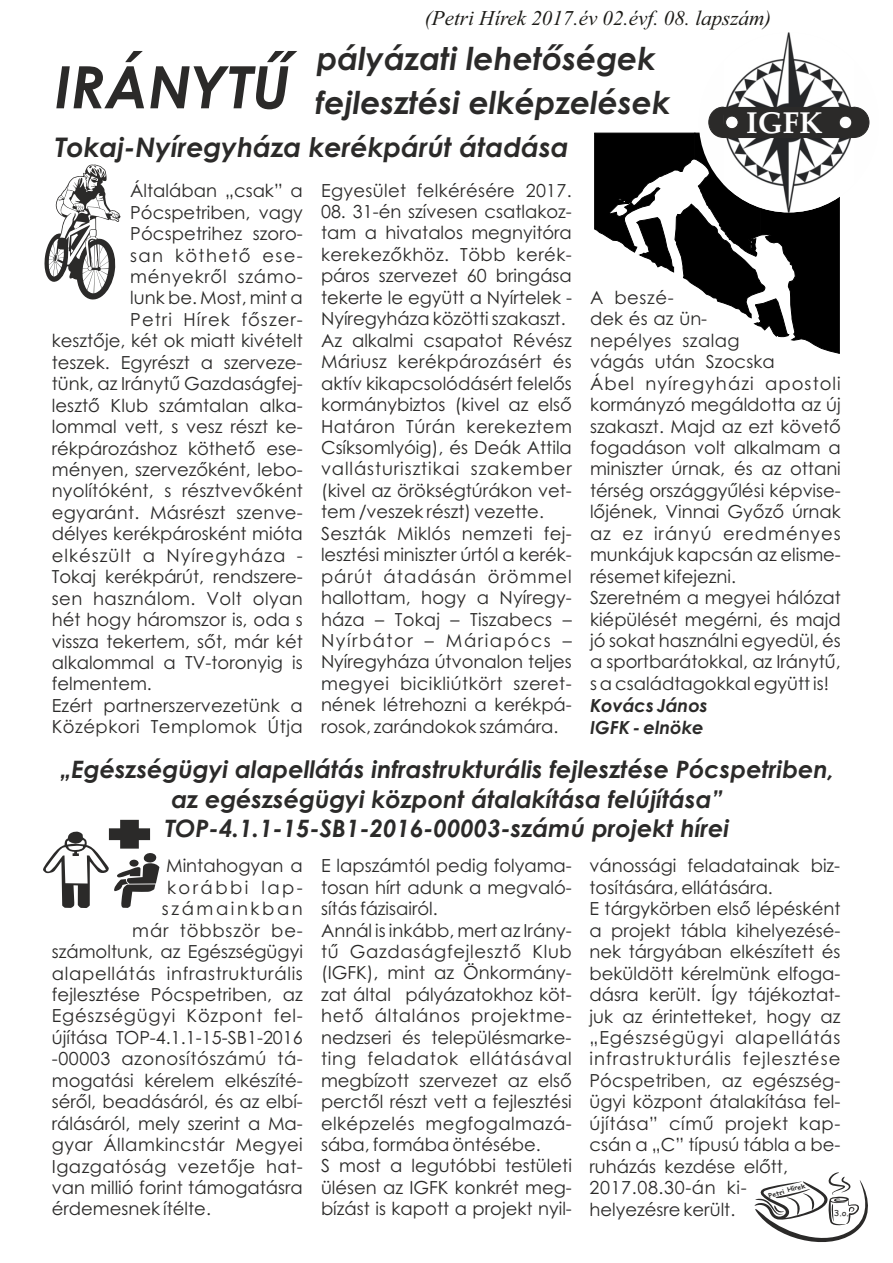
<style>
.page{position:relative;width:893px;height:1263px;background:#fff}
.page>*{position:absolute;margin:0;border:0;box-sizing:border-box;transform-origin:0 0}
.t1{font:italic 700 58.5px "Century Gothic";color:#2b2a29}
.t2{font:italic 700 31.5px/44.2px "Century Gothic";color:#2b2a29}
.t3{font:700 30px "Palatino Linotype";color:#fefefe}
.t4{font:italic 700 27px "Century Gothic";color:#2b2a29}
.t5{font:italic 700 24px/29.4px "Century Gothic";color:#2b2a29;text-align:center}
.t6{font:italic 21px "Times New Roman";color:#1c1b17}
.t7{font:18px/21.5px "Century Gothic";color:#2b2a29}
.t8{font:18px "Century Gothic";letter-spacing:.025em;color:#2b2a29}
.t9{font:18px "Century Gothic";letter-spacing:.04em;color:#2b2a29}
.t10{font:18px "Century Gothic";letter-spacing:.03em;color:#2b2a29}
.t11{font:18px "Century Gothic";letter-spacing:.02em;color:#2b2a29}
.t12{font:18px "Century Gothic";letter-spacing:.055em;color:#2b2a29}
.t13{font:italic 700 18px/22px "Century Gothic";color:#2b2a29}
.t14{font:18px "Century Gothic";letter-spacing:.06em;color:#2b2a29}
.t15{font:18px "Century Gothic";letter-spacing:.045em;color:#2b2a29}
.t16{font:18px "Century Gothic";letter-spacing:.075em;color:#2b2a29}
.t17{font:18px "Century Gothic";letter-spacing:.135em;color:#2b2a29}
.t18{font:18px "Century Gothic";letter-spacing:.145em;color:#2b2a29}
.t19{font:8.25px "Comic Sans MS";color:#2b2a29;scale:1.12 1}
.t20{font:700 6.3px "Comic Sans MS";color:#2b2a29;scale:1.1 1}
</style>
<div class="page">
<img style="left:726px;top:32px;width:127px;height:129px">
<div style="left:723px;top:107px;width:131px;height:30px;background:#2b2a29"></div>
<svg style="left:594px;top:106px;width:246px;height:248px"></svg>
<svg style="left:853px;top:106px;width:17px;height:32px"></svg>
<div style="left:725px;top:116px;width:14px;height:13px;background:#fefefe;border:1px solid #2b2a29;border-radius:50%"></div>
<div style="left:839px;top:116px;width:13px;height:13px;background:#fefefe;border:1px solid #2b2a29;border-radius:50%"></div>
<svg style="left:43px;top:820px;width:116px;height:88px"></svg>
<div style="left:129px;top:860px;width:10px;height:7px;background:#2b2a29;border-radius:50%"></div>
<svg style="left:754px;top:1172px;width:114px;height:70px"></svg>
<svg style="left:44px;top:164px;width:76px;height:136px"></svg>
<p class="t6" style="left:425px;top:10px;width:348px">(Petri Hírek 2017.év 02.évf. 08. lapszám)</p>
<h1 class="t1" style="left:55px;top:64px;width:237px">IRÁNYTŰ</h1>
<h2 class="t2" style="left:316px;top:39px;width:356px">pályázati lehetőségek fejlesztési elképzelések</h2>
<h3 class="t3" style="left:746px;top:111px;width:78px">IGFK</h3>
<h3 class="t4" style="left:55px;top:137px;width:515px">Tokaj-Nyíregyháza kerékpárút átadása</h3>
<p class="t7" style="left:130px;top:182px;width:174px">Általában „csak” a</p>
<p class="t7" style="left:130px;top:203px;width:174px">Pócspetriben, vagy</p>
<p class="t7" style="left:130px;top:224px;width:174px">Pócspetrihez szoro-</p>
<p class="t16" style="left:130px;top:248px;width:174px">san köthető ese-</p>
<p class="t9" style="left:130px;top:269px;width:174px">ményekről számo-</p>
<p class="t7" style="left:130px;top:289px;width:174px">lunk be. Most, mint a</p>
<p class="t14" style="left:130px;top:312px;width:174px">Petri Hírek főszer-</p>
<p class="t7" style="left:52px;top:332px;width:253px">kesztője, két ok miatt kivételt</p>
<p class="t7" style="left:52px;top:353px;width:252px">teszek. Egyrészt a szerveze-</p>
<p class="t7" style="left:52px;top:375px;width:253px">tünk, az Iránytű Gazdaságfej-</p>
<p class="t7" style="left:52px;top:396px;width:253px">lesztő Klub számtalan alka-</p>
<p class="t7" style="left:52px;top:417px;width:253px">lommal vett, s vesz részt ke-</p>
<p class="t7" style="left:52px;top:439px;width:252px">rékpározáshoz köthető ese-</p>
<p class="t7" style="left:52px;top:460px;width:253px">ményen, szervezőként, lebo-</p>
<p class="t7" style="left:52px;top:482px;width:253px">nyolítóként, s résztvevőként</p>
<p class="t7" style="left:52px;top:503px;width:253px">egyaránt. Másrészt szenve-</p>
<p class="t7" style="left:52px;top:525px;width:253px">délyes kerékpárosként mióta</p>
<p class="t12" style="left:52px;top:548px;width:253px">elkészült a Nyíregyháza -</p>
<p class="t7" style="left:52px;top:568px;width:253px">Tokaj kerékpárút, rendszere-</p>
<p class="t8" style="left:52px;top:591px;width:253px">sen használom. Volt olyan</p>
<p class="t7" style="left:52px;top:610px;width:253px">hét hogy háromszor is, oda s</p>
<p class="t7" style="left:52px;top:632px;width:253px">vissza tekertem, sőt, már két</p>
<p class="t7" style="left:52px;top:653px;width:253px">alkalommal a TV-toronyig is</p>
<p class="t7" style="left:52px;top:675px;width:102px">felmentem.</p>
<p class="t7" style="left:52px;top:696px;width:253px">Ezért partnerszervezetünk a</p>
<p class="t10" style="left:52px;top:720px;width:253px">Középkori Templomok Útja</p>
<p class="t11" style="left:321px;top:183px;width:252px">Egyesület felkérésére 2017.</p>
<p class="t7" style="left:321px;top:202px;width:253px">08. 31-én szívesen csatlakoz&shy;tam a hivatalos megnyitóra kerekezőkhöz. Több kerék&shy;páros szervezet 60 bringása tekerte le együtt a Nyírtelek -<br>Nyíregyháza közötti szakaszt.<br>Az alkalmi csapatot Révész<br>Máriusz kerékpározásért és aktív kikapcsolódásért felelős kormánybiztos (kivel az első<br>Határon Túrán kerekeztem<br>Csíksomlyóig), és Deák Attila vallásturisztikai szakember (kivel az örökségtúrákon vet&shy;tem /veszek részt) vezette.<br>Seszták Miklós nemzeti fej&shy;lesztési miniszter úrtól a kerék&shy;párút átadásán örömmel hallottam, hogy a Nyíregy&shy;háza – Tokaj – Tiszabecs –<br>Nyírbátor – Máriapócs –<br>Nyíregyháza útvonalon teljes megyei bicikliútkört szeret&shy;nének létrehozni a kerékpá&shy;rosok, zarándokok számára.</p>
<p class="t7" style="left:590px;top:288px;width:252px">A beszé-<br>dek és az ün-<br>nepélyes szalag<br>vágás után Szocska<br>Ábel nyíregyházi apostoli kormányzó megáldotta az új szakaszt. Majd az ezt követő fogadáson volt alkalmam a miniszter úrnak, és az ottani térség országgyűlési képvise&shy;lőjének, Vinnai Győző úrnak az ez irányú eredményes munkájuk kapcsán az elisme&shy;résemet kifejezni.<br>Szeretném a megyei hálózat kiépülését megérni, és majd jó sokat használni egyedül, és a sportbarátokkal, az Iránytű, s a családtagokkal együtt is!</p>
<p class="t13" style="left:590px;top:696px;width:119px">Kovács János<br>IGFK - elnöke</p>
<h3 class="t5" style="left:60px;top:757px;width:776px">„Egészségügyi alapellátás infrastrukturális fejlesztése Pócspetriben, az egészségügyi központ átalakítása felújítása”<br>TOP-4.1.1-15-SB1-2016-00003-számú projekt hírei</h3>
<p class="t7" style="left:321px;top:856px;width:252px">E lapszámtól pedig folyama&shy;tosan hírt adunk a megvaló&shy;sítás fázisairól.<br>Annál is inkább, mert az Irány&shy;tű Gazdaságfejlesztő Klub (IGFK), mint az Önkormány&shy;zat által pályázatokhoz köt&shy;hető általános projektme&shy;nedzseri és településmarke&shy;ting feladatok ellátásával megbízott szervezet az első perctől részt vett a fejlesztési elképzelés megfogalmazá&shy;sába, formába öntésébe.<br>S most a legutóbbi testületi ülésen az IGFK konkrét meg&shy;bízást is kapott a projekt nyil-</p>
<p class="t7" style="left:589px;top:857px;width:252px">vánossági feladatainak biz&shy;tosítására, ellátására.<br>E tárgykörben első lépésként a projekt tábla kihelyezésé&shy;nek tárgyában elkészített és beküldött kérelmünk elfoga&shy;dásra került. Így tájékoztat&shy;juk az érintetteket, hogy az „Egészségügyi alapellátás infrastrukturális fejlesztése<br>Pócspetriben, az egészség&shy;ügyi központ átalakítása fel&shy;újítása” című projekt kap&shy;csán a „C” típusú tábla a be&shy;ruházás kezdése előtt,<br>2017.08.30-án ki&shy;helyezésre került.</p>
<p class="t7" style="left:166px;top:857px;width:138px">Mintahogyan a</p>
<p class="t17" style="left:167px;top:880px;width:137px">korábbi lap-</p>
<p class="t18" style="left:162px;top:902px;width:143px">számainkban</p>
<p class="t15" style="left:132px;top:923px;width:172px">már többször be-</p>
<p class="t7" style="left:52px;top:942px;width:253px">számoltunk, az Egészségügyi</p>
<p class="t9" style="left:52px;top:966px;width:253px">alapellátás infrastrukturális</p>
<p class="t7" style="left:52px;top:985px;width:253px">fejlesztése Pócspetriben, az</p>
<p class="t9" style="left:52px;top:1009px;width:253px">Egészségügyi Központ fel-</p>
<p class="t7" style="left:52px;top:1028px;width:253px">újítása TOP-4.1.1-15-SB1-2016</p>
<p class="t10" style="left:52px;top:1052px;width:253px">-00003 azonosítószámú tá-</p>
<p class="t7" style="left:52px;top:1071px;width:253px">mogatási kérelem elkészíté-</p>
<p class="t7" style="left:52px;top:1092px;width:253px">séről, beadásáról, és az elbí-</p>
<p class="t7" style="left:52px;top:1114px;width:253px">rálásáról, mely szerint a Ma-</p>
<p class="t8" style="left:52px;top:1137px;width:253px">gyar Államkincstár Megyei</p>
<p class="t8" style="left:52px;top:1159px;width:253px">Igazgatóság vezetője hat-</p>
<p class="t7" style="left:52px;top:1178px;width:253px">van millió forint támogatásra</p>
<p class="t7" style="left:52px;top:1200px;width:161px">érdemesnek ítélte.</p>
<p class="t20" style="left:768px;top:1193px;width:36px;rotate:-16deg">Petri Hírek</p>
<p class="t19" style="left:834px;top:1209px;width:15px">3.o.</p>
</div>
